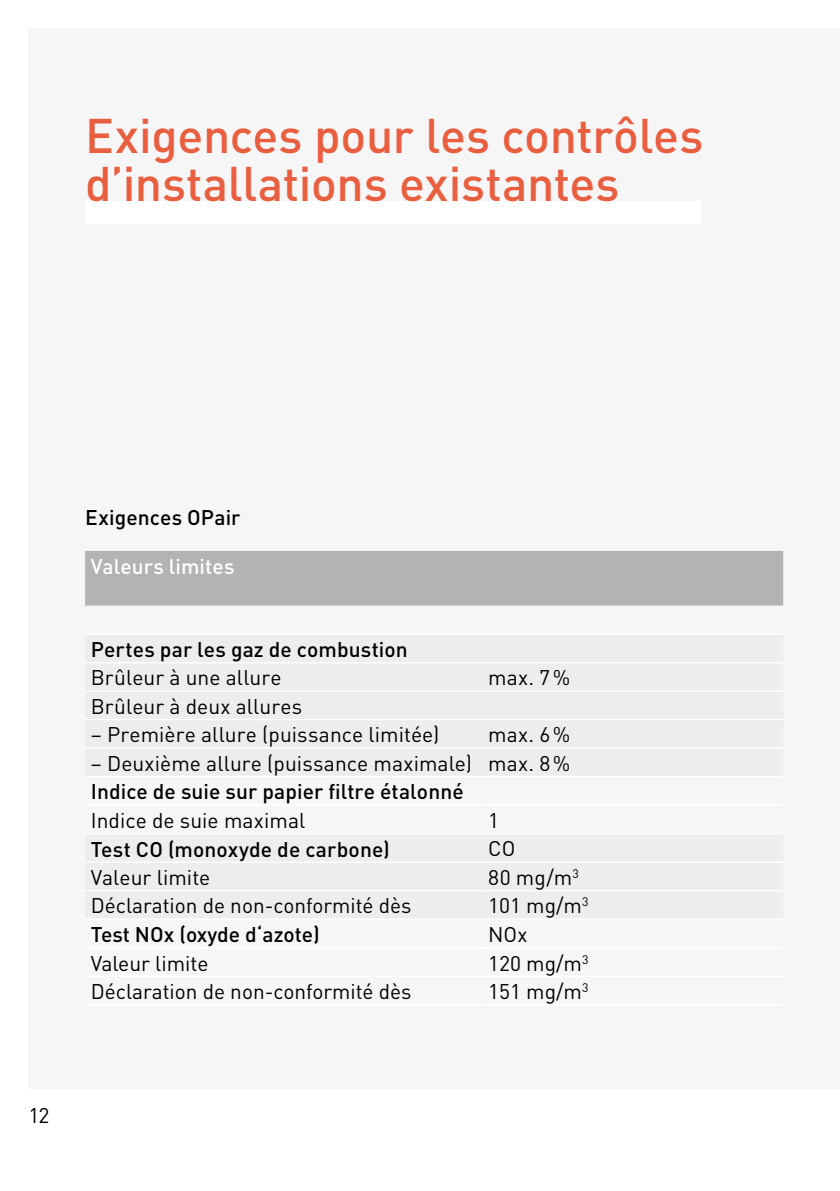
<style>
.page{position:relative;width:840px;height:1191px;background:#fff}
.page>*{position:absolute;margin:0;border:0;box-sizing:border-box;transform-origin:0 0}
.t1{font:500 48px/48px "DIN";letter-spacing:-.005em;color:#e95e3f}
.t2{font:21px "DIN";color:#000}
.t3{font:500 21px "DIN";letter-spacing:.005em;color:#000}
.t4{font:500 21px "DIN";letter-spacing:.005em;color:#fff}
</style>
<div class="page">
<div style="left:28px;top:28px;width:811px;height:1061px;background:#f6f6f6"></div>
<div style="left:85px;top:201px;width:615px;height:23px;background:#fff"></div>
<div style="left:85px;top:551px;width:697px;height:54px;background:#b1b3b4"></div>
<hr style="left:85px;top:633px;width:397px;height:2px;background:#fff">
<hr style="left:482px;top:633px;width:300px;height:2px;background:#fff">
<hr style="left:85px;top:662px;width:397px;height:1px;background:#fff">
<hr style="left:482px;top:662px;width:300px;height:1px;background:#fff">
<hr style="left:85px;top:690px;width:397px;height:2px;background:#fff">
<hr style="left:482px;top:690px;width:300px;height:2px;background:#fff">
<hr style="left:85px;top:719px;width:397px;height:1px;background:#fff">
<hr style="left:482px;top:719px;width:300px;height:1px;background:#fff">
<hr style="left:85px;top:747px;width:397px;height:1px;background:#fff">
<hr style="left:482px;top:747px;width:300px;height:1px;background:#fff">
<hr style="left:85px;top:775px;width:397px;height:2px;background:#fff">
<hr style="left:482px;top:775px;width:300px;height:2px;background:#fff">
<hr style="left:85px;top:804px;width:397px;height:2px;background:#fff">
<hr style="left:482px;top:804px;width:300px;height:2px;background:#fff">
<hr style="left:85px;top:833px;width:397px;height:1px;background:#fff">
<hr style="left:482px;top:833px;width:300px;height:1px;background:#fff">
<hr style="left:85px;top:861px;width:397px;height:2px;background:#fff">
<hr style="left:482px;top:861px;width:300px;height:2px;background:#fff">
<hr style="left:85px;top:890px;width:397px;height:1px;background:#fff">
<hr style="left:482px;top:890px;width:300px;height:1px;background:#fff">
<hr style="left:85px;top:918px;width:397px;height:1px;background:#fff">
<hr style="left:482px;top:918px;width:300px;height:1px;background:#fff">
<hr style="left:85px;top:947px;width:397px;height:1px;background:#fff">
<hr style="left:482px;top:947px;width:300px;height:1px;background:#fff">
<hr style="left:85px;top:975px;width:397px;height:2px;background:#fff">
<hr style="left:482px;top:975px;width:300px;height:2px;background:#fff">
<hr style="left:85px;top:1004px;width:397px;height:1px;background:#fff">
<hr style="left:482px;top:1004px;width:300px;height:1px;background:#fff">
<h1 class="t1" style="left:85px;top:110px;width:619px">Exigences pour les contrôles d’installations existantes</h1>
<p class="t3" style="left:85px;top:504px;width:157px">Exigences OPair</p>
<p class="t4" style="left:91px;top:553px;width:145px">Valeurs limites</p>
<p class="t3" style="left:91px;top:636px;width:318px">Pertes par les gaz de combustion</p>
<p class="t2" style="left:91px;top:665px;width:192px">Brûleur à une allure</p>
<p class="t2" style="left:488px;top:665px;width:84px">max. 7%</p>
<p class="t2" style="left:91px;top:693px;width:213px">Brûleur à deux allures</p>
<p class="t2" style="left:91px;top:721px;width:350px">– Première allure (puissance limitée)</p>
<p class="t2" style="left:488px;top:721px;width:84px">max. 6%</p>
<p class="t2" style="left:91px;top:750px;width:481px">– Deuxième allure (puissance maximale) max. 8%</p>
<p class="t3" style="left:91px;top:778px;width:374px">Indice de suie sur papier filtre étalonné</p>
<p class="t2" style="left:91px;top:807px;width:216px">Indice de suie maximal</p>
<p class="t2" style="left:488px;top:807px;width:12px">1</p>
<p class="t3" style="left:91px;top:835px;width:300px">Test CO (monoxyde de carbone)</p>
<p class="t2" style="left:488px;top:835px;width:29px">CO</p>
<p class="t2" style="left:91px;top:864px;width:121px">Valeur limite</p>
<p class="t2" style="left:488px;top:864px;width:92px">80 mg/m<sup>3</sup></p>
<p class="t2" style="left:91px;top:892px;width:322px">Déclaration de non-conformité dès</p>
<p class="t2" style="left:488px;top:892px;width:102px">101 mg/m<sup>3</sup></p>
<p class="t3" style="left:91px;top:921px;width:230px">Test NOx (oxyde d‘azote)</p>
<p class="t2" style="left:488px;top:921px;width:41px">NOx</p>
<p class="t2" style="left:91px;top:950px;width:119px">Valeur limite</p>
<p class="t2" style="left:488px;top:950px;width:102px">120 mg/m<sup>3</sup></p>
<p class="t2" style="left:91px;top:978px;width:322px">Déclaration de non-conformité dès</p>
<p class="t2" style="left:488px;top:978px;width:102px">151 mg/m<sup>3</sup></p>
<p class="t2" style="left:28px;top:1102px;width:22px">12</p>
</div>
